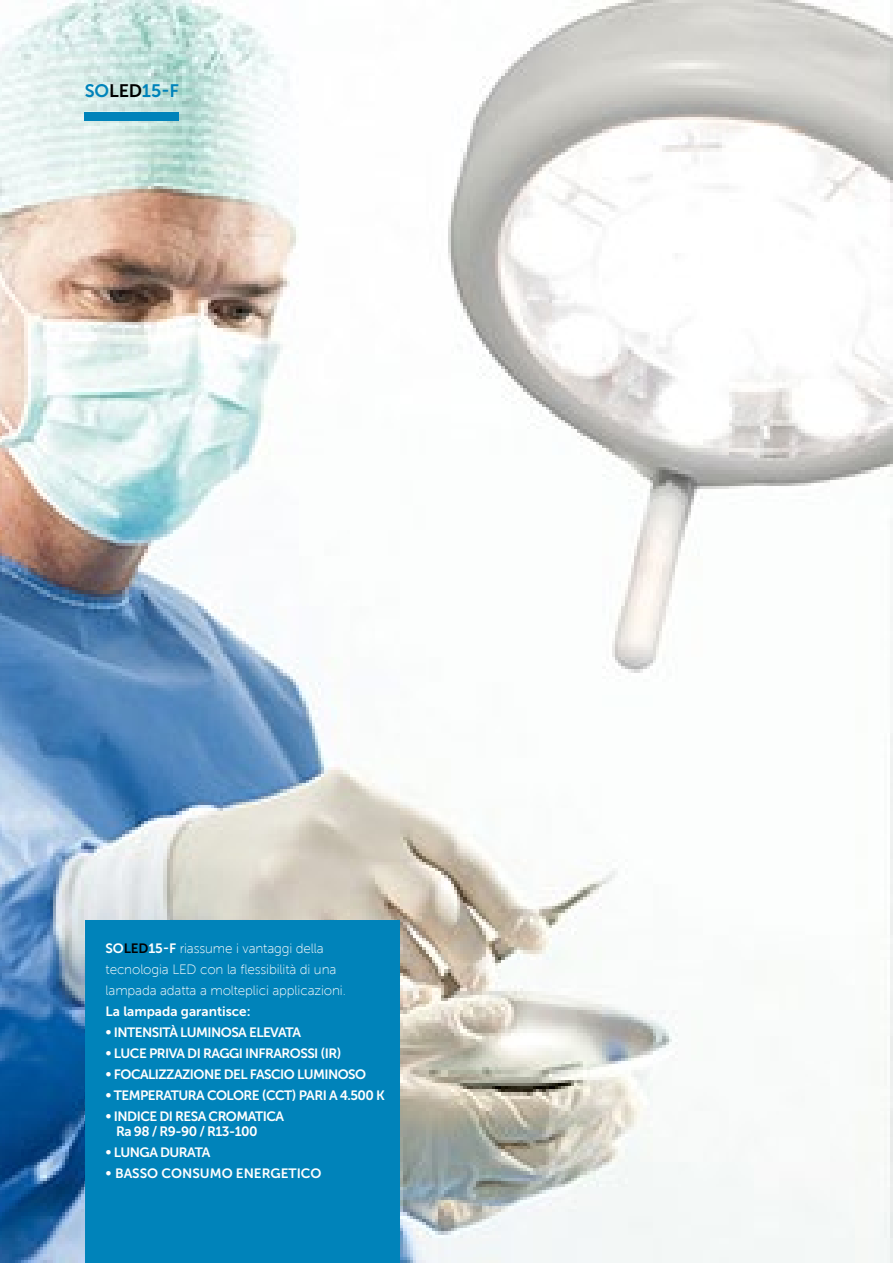
<style>
.page{position:relative;width:893px;height:1263px;background:#fff}
.page>*{position:absolute;margin:0;border:0;box-sizing:border-box;transform-origin:0 0}
.t1{font:18px "Museo Sans 700";letter-spacing:-.01em;color:#0083ba}
.t2{font:13.5px/15px "Museo Sans 700";letter-spacing:-.04em;color:#fff}
.t3{font:13.5px/21px "Museo Sans 100";letter-spacing:-.01em;color:#fff}
.t4{font:13.5px "Museo Sans 700";color:#fff}
.s1{color:#000}
.s2{font-family:"Museo Sans 700"}
.s3{font-family:"Museo Sans 700";color:#000}
</style>
<div class="page">
<img style="left:0;top:0;width:893px;height:1263px">
<div style="left:85px;top:113px;width:94px;height:8px;background:#0083ba"></div>
<div style="left:85px;top:921px;width:314px;height:342px;background:#0083ba"></div>
<h1 class="t1" style="left:85px;top:81px;width:96px">SO<span class="s1">LED</span>15-F</h1>
<p class="t3" style="left:106px;top:938px;width:242px"><span class="s2">SO</span><span class="s3">LED</span><span class="s2">15-F</span> riassume i vantaggi della tecnologia LED con la flessibilità di una lampada adatta a molteplici applicazioni.</p>
<p class="t4" style="left:106px;top:1004px;width:147px">La lampada garantisce:</p>
<p class="t2" style="left:106px;top:1025px;width:197px">• INTENSITÀ LUMINOSA ELEVATA</p>
<p class="t2" style="left:106px;top:1046px;width:237px">• LUCE PRIVA DI RAGGI INFRAROSSI (IR)</p>
<p class="t2" style="left:106px;top:1067px;width:262px">• FOCALIZZAZIONE DEL FASCIO LUMINOSO</p>
<p class="t2" style="left:106px;top:1088px;width:281px">• TEMPERATURA COLORE (CCT) PARI A 4.500 K</p>
<p class="t2" style="left:116px;top:1109px;width:170px;text-indent:-11px">• INDICE DI RESA CROMATICA<br>Ra 98 / R9-90 / R13-100</p>
<p class="t2" style="left:106px;top:1145px;width:106px">• LUNGA DURATA</p>
<p class="t4" style="left:106px;top:1166px;width:217px">• BASSO CONSUMO ENERGETICO</p>
</div>
